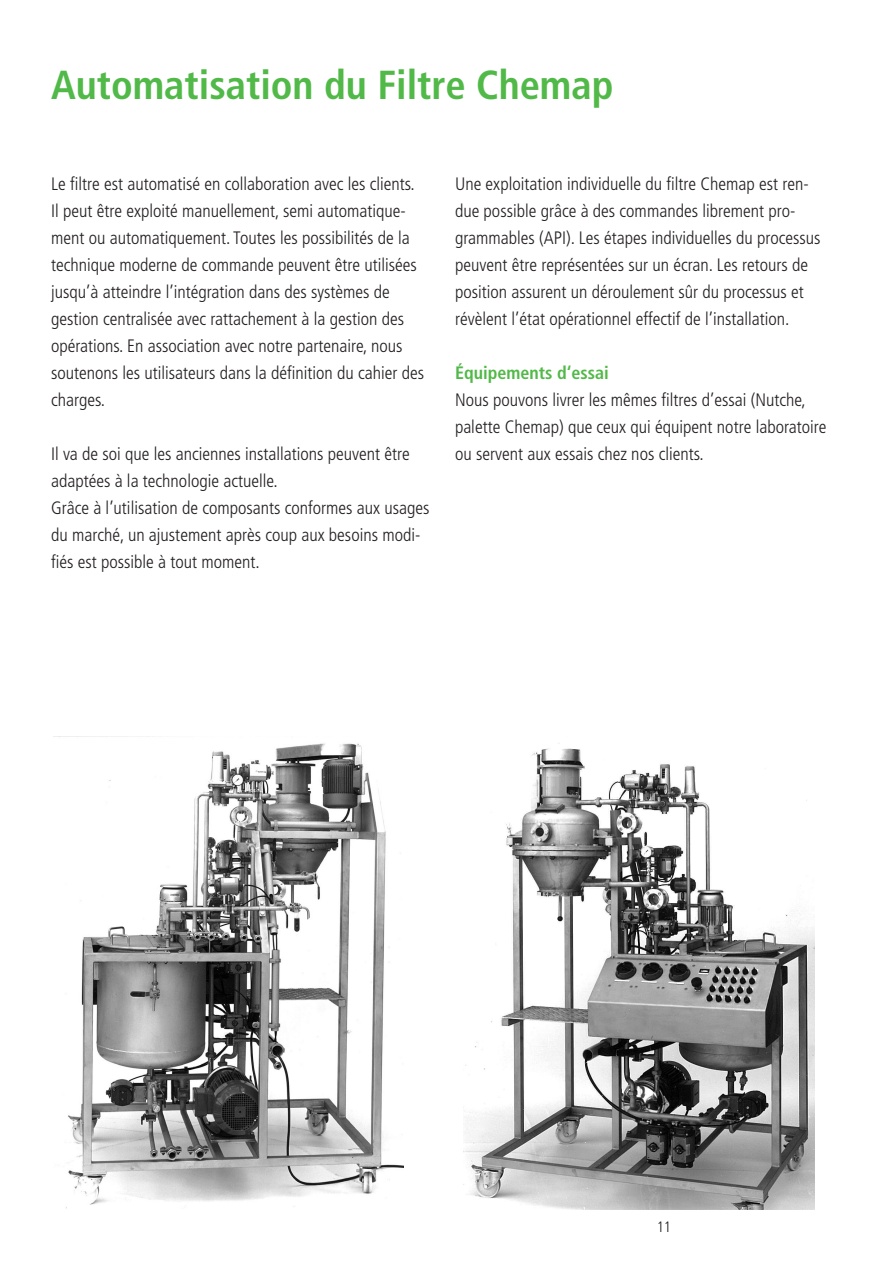
<style>
.page{position:relative;width:893px;height:1263px;background:#fff}
.page>*{position:absolute;margin:0;border:0;box-sizing:border-box;transform-origin:0 0}
.t1{font:700 condensed 40.5px "Frutiger";color:#51b948}
.t2{font:300 condensed 18px/27px "Frutiger";color:#231f20}
.t3{font:700 condensed 18px "Frutiger";color:#51b948}
.t4{font:300 condensed 15px "Frutiger";color:#231f20}
</style>
<div class="page">
<img style="left:53px;top:736px;width:351px;height:473px">
<img style="left:463px;top:743px;width:351px;height:467px">
<h1 class="t1" style="left:51px;top:61px;width:564px">Automatisation du Filtre Chemap</h1>
<p class="t2" style="left:51px;top:170px;width:375px">Le filtre est automatisé en collaboration avec les clients.<br>Il peut être exploité manuellement, semi automatique&shy;ment ou automatiquement. Toutes les possibilités de la technique moderne de commande peuvent être utilisées jusqu’à atteindre l’intégration dans des systèmes de gestion centralisée avec rattachement à la gestion des opérations. En association avec notre partenaire, nous soutenons les utilisateurs dans la définition du cahier des charges.</p>
<p class="t2" style="left:51px;top:440px;width:380px">Il va de soi que les anciennes installations peuvent être adaptées à la technologie actuelle.<br>Grâce à l’utilisation de composants conformes aux usages du marché, un ajustement après coup aux besoins modi&shy;fiés est possible à tout moment.</p>
<p class="t2" style="left:455px;top:170px;width:367px">Une exploitation individuelle du filtre Chemap est ren&shy;due possible grâce à des commandes librement pro&shy;grammables (API). Les étapes individuelles du processus peuvent être représentées sur un écran. Les retours de position assurent un déroulement sûr du processus et révèlent l’état opérationnel effectif de l’installation.</p>
<p class="t3" style="left:455px;top:362px;width:155px">Équipements d‘essai</p>
<p class="t2" style="left:455px;top:386px;width:373px">Nous pouvons livrer les mêmes filtres d’essai (Nutche, palette Chemap) que ceux qui équipent notre laboratoire ou servent aux essais chez nos clients.</p>
<p class="t4" style="left:657px;top:1219px;width:16px">11</p>
</div>
